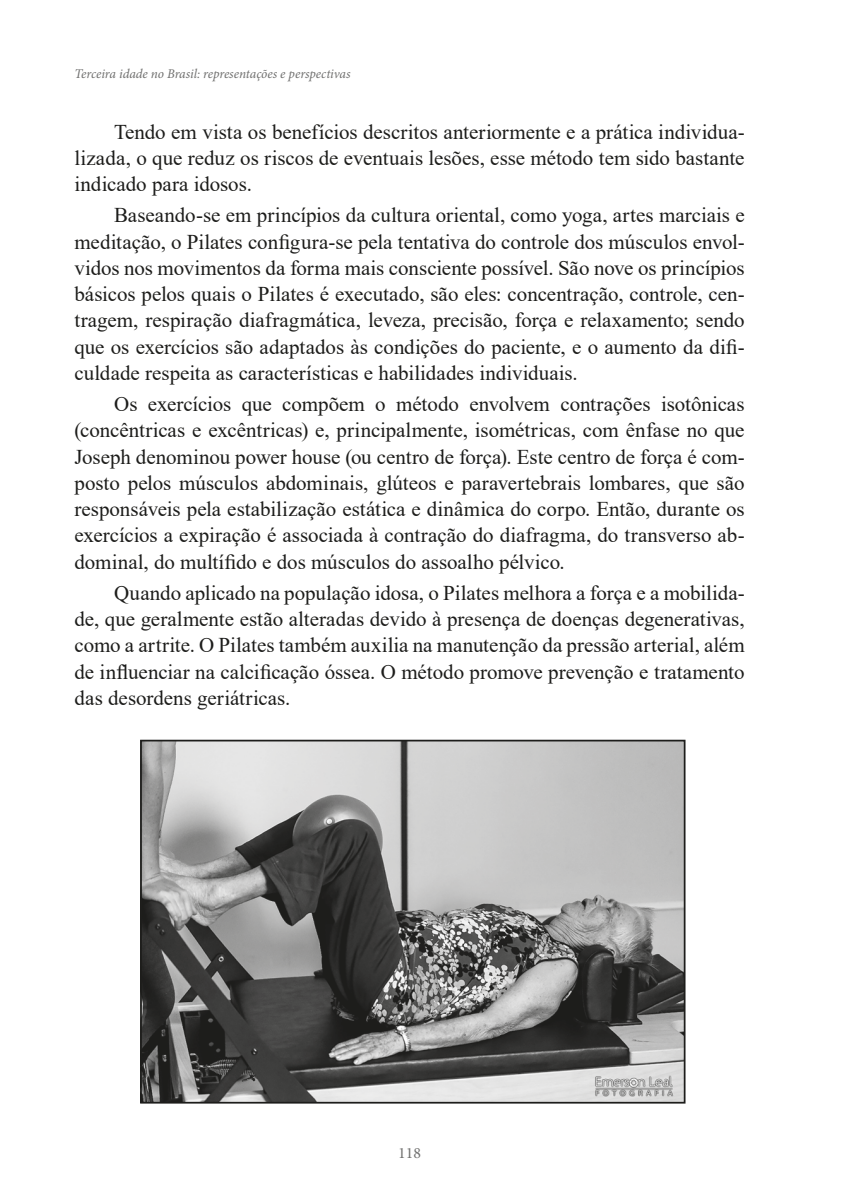
<style>
.page{position:relative;width:844px;height:1191px;background:#fff}
.page>*{position:absolute;margin:0;border:0;box-sizing:border-box;transform-origin:0 0}
.t1{font:21px/26.2px "Times New Roman";color:#1d1d1b;text-align:justify}
.t2{font:15.75px "Minion Pro";color:#70706f}
.t3{font:italic 13.3px "Minion Pro";letter-spacing:-.005em;color:#70706f}
</style>
<div class="page">
<img style="left:143px;top:742px;width:539px;height:358px">
<div style="left:140px;top:739px;width:545px;height:364px;border:2px solid #1d1d1b"></div>
<p class="t3" style="left:74px;top:65px;width:277px">Terceira idade no Brasil: representações e perspectivas</p>
<p class="t1" style="left:74px;top:118px;width:671px;text-indent:40px">Tendo em vista os benefícios descritos anteriormente e a prática individua&shy;lizada, o que reduz os riscos de eventuais lesões, esse método tem sido bastante indicado para idosos.</p>
<p class="t1" style="left:74px;top:201px;width:671px;text-indent:40px">Baseando-se em princípios da cultura oriental, como yoga, artes marciais e meditação, o Pilates configura-se pela tentativa do controle dos músculos envol&shy;vidos nos movimentos da forma mais consciente possível. São nove os princípios básicos pelos quais o Pilates é executado, são eles: concentração, controle, cen&shy;tragem, respiração diafragmática, leveza, precisão, força e relaxamento; sendo que os exercícios são adaptados às condições do paciente, e o aumento da difi&shy;culdade respeita as características e habilidades individuais.</p>
<p class="t1" style="left:74px;top:390px;width:671px;text-indent:40px">Os exercícios que compõem o método envolvem contrações isotônicas (concêntricas e excêntricas) e, principalmente, isométricas, com ênfase no que Joseph denominou power house (ou centro de força). Este centro de força é com&shy;posto pelos músculos abdominais, glúteos e paravertebrais lombares, que são responsáveis pela estabilização estática e dinâmica do corpo. Então, durante os exercícios a expiração é associada à contração do diafragma, do transverso ab&shy;dominal, do multífido e dos músculos do assoalho pélvico.</p>
<p class="t1" style="left:74px;top:579px;width:671px;text-indent:40px">Quando aplicado na população idosa, o Pilates melhora a força e a mobilida&shy;de, que geralmente estão alteradas devido à presença de doenças degenerativas, como a artrite. O Pilates também auxilia na manutenção da pressão arterial, além de influenciar na calcificação óssea. O método promove prevenção e tratamento das desordens geriátricas.</p>
<p class="t2" style="left:398px;top:1142px;width:24px">118</p>
</div>
